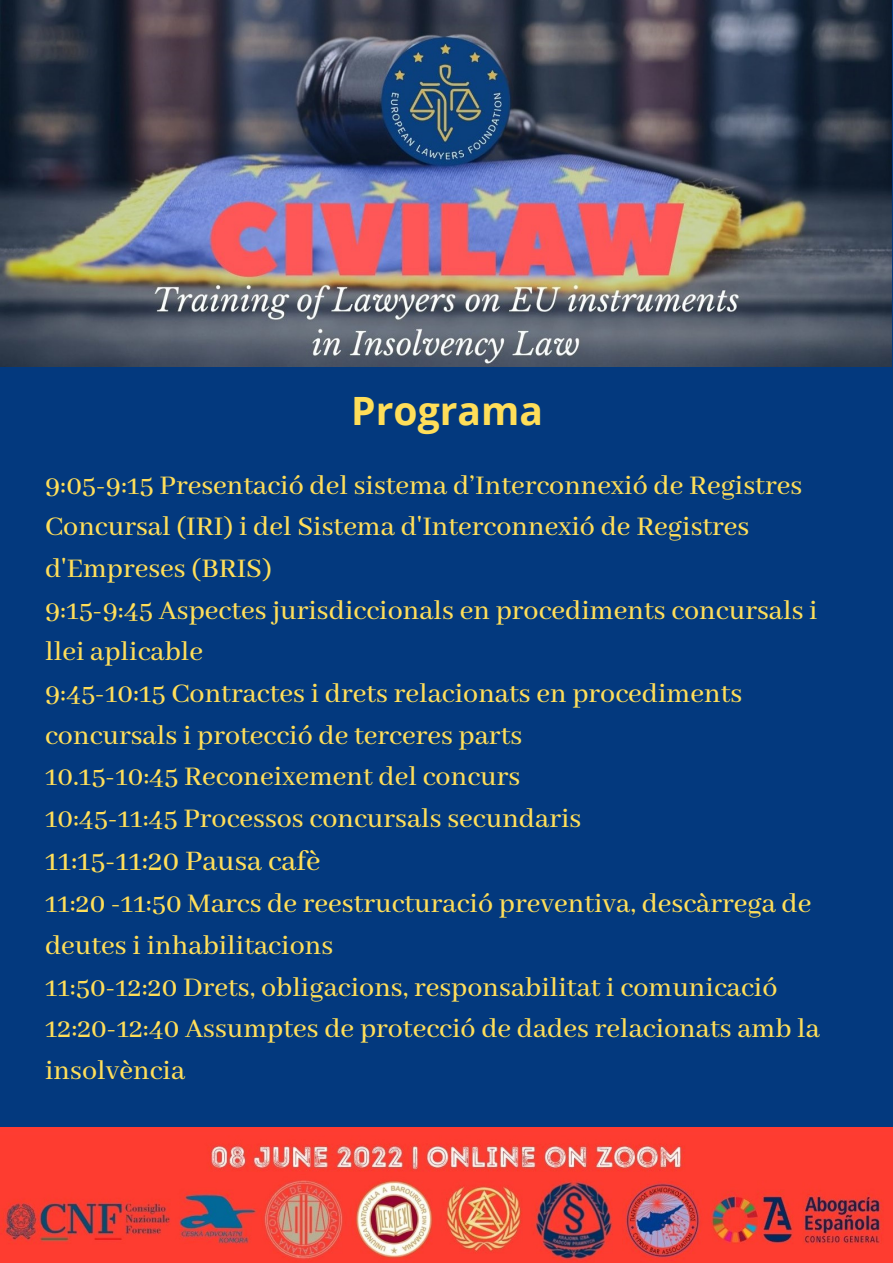
<style>
.page{position:relative;width:893px;height:1263px;background:#03397e}
.page>*{position:absolute;margin:0;border:0;box-sizing:border-box;transform-origin:0 0}
.t1{font:700 39px "Open Sans";color:#ffde59}
.t2{font:500 31.5px "Abhaya Libre";color:#ffde59}
.t3{font:500 30px/41.6px "Abhaya Libre";color:#ffde59}
</style>
<div class="page">
<img style="left:0;top:0;width:891px;height:367px">
<img style="left:0;top:1127px;width:893px;height:136px">
<p class="t1" style="left:351px;top:384px;width:193px">Programa</p>
<p class="t3" style="left:45px;top:465px;width:758px">9:05-9:15 Presentació del sistema d’Interconnexió de Registres<br>Concursal (IRI) i del Sistema d'Interconnexió de Registres d'Empreses (BRIS)</p>
<p class="t3" style="left:45px;top:590px;width:774px">9:15-9:45 Aspectes jurisdiccionals en procediments concursals i llei aplicable</p>
<p class="t3" style="left:45px;top:674px;width:698px">9:45-10:15 Contractes i drets relacionats en procediments concursals i protecció de terceres parts</p>
<p class="t3" style="left:45px;top:757px;width:477px">10.15-10:45 Reconeixement del concurs</p>
<p class="t3" style="left:45px;top:798px;width:538px">10:45-11:45 Processos concursals secundaris</p>
<p class="t2" style="left:45px;top:844px;width:277px">11:15-11:20 Pausa cafè</p>
<p class="t3" style="left:45px;top:884px;width:768px">11:20 -11:50 Marcs de reestructuració preventiva, descàrrega de deutes i inhabilitacions</p>
<p class="t3" style="left:45px;top:967px;width:734px">11:50-12:20 Drets, obligacions, responsabilitat i comunicació</p>
<p class="t3" style="left:45px;top:1009px;width:776px">12:20-12:40 Assumptes de protecció de dades relacionats amb la insolvència</p>
</div>
